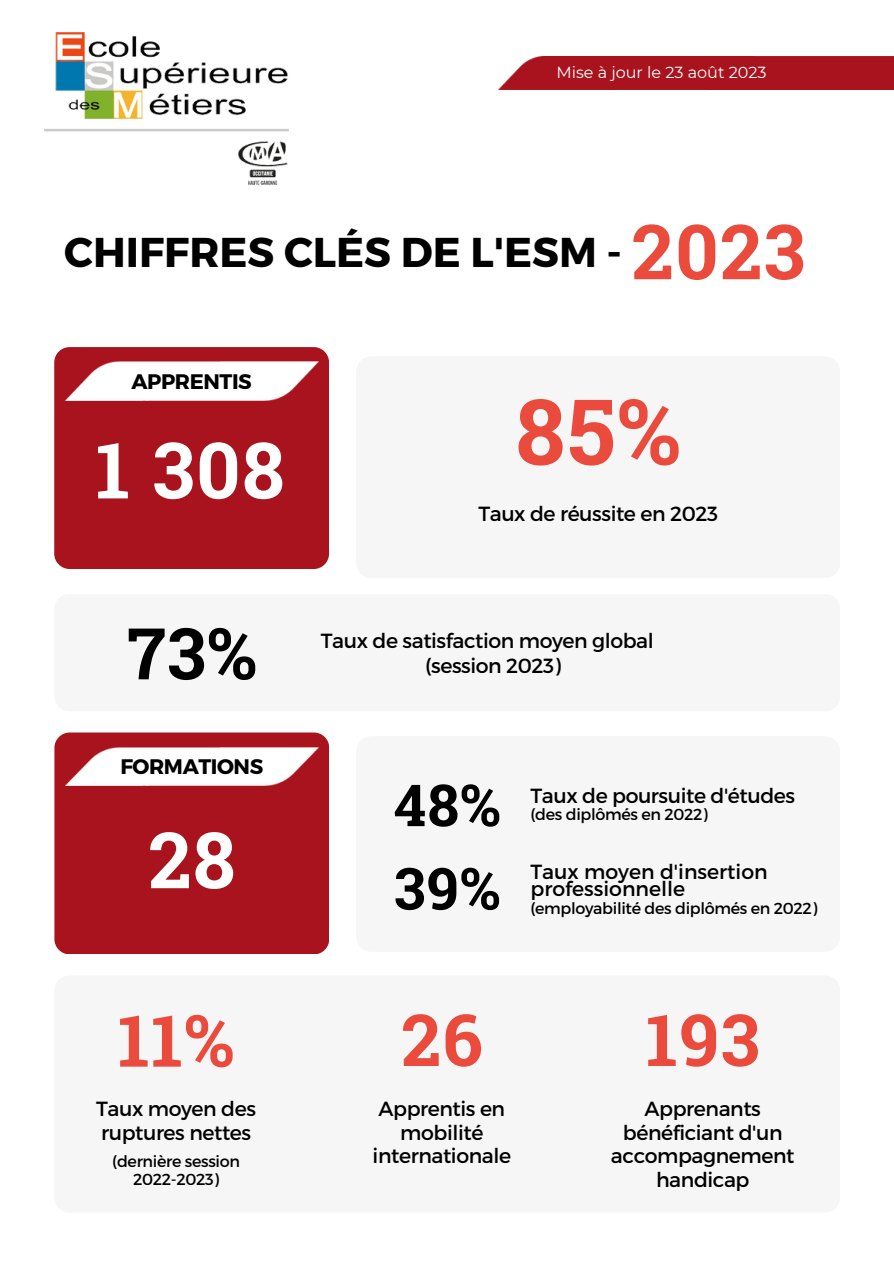
<style>
.page{position:relative;width:894px;height:1264px;background:#fff}
.page>*{position:absolute;margin:0;border:0;box-sizing:border-box;transform-origin:0 0}
.t1{font:700 90.9px "Roboto Slab";color:#ea4b3c}
.t2{font:700 77.85px "Roboto Slab";color:#fff}
.t3{font:700 76.05px "Roboto Slab";color:#ea4b3c}
.t4{font:700 71.85px "Roboto Slab";letter-spacing:.02em;color:#ea4b3c}
.t5{font:700 71.25px "Roboto Slab";color:#000}
.t6{font:700 57.9px "Roboto Slab";color:#000}
.t7{font:700 41.55px "Montserrat";color:#000}
.t8{font:700 21px "Montserrat";letter-spacing:-.02em;color:#000}
.t9{font:20.4px/23.7px "Montserrat";letter-spacing:-.02em;color:#000;text-align:center}
.t10{font:20.4px/17px "Montserrat";color:#000}
.t11{font:16.05px "Montserrat";color:#fff}
.t12{font:15.9px/18px "Montserrat";letter-spacing:-.02em;color:#000;text-align:center}
</style>
<div class="page">
<img style="left:44px;top:32px;width:245px;height:152px">
<div style="left:54px;top:347px;width:275px;height:222px;background:#a8131d;border-radius:15px"></div>
<div style="left:356px;top:356px;width:483px;height:222px;background:#f6f6f6;border-radius:15px"></div>
<div style="left:356px;top:736px;width:483px;height:215px;background:#f6f6f6;border-radius:15px"></div>
<div style="left:54px;top:975px;width:785px;height:237px;background:#f6f6f6;border-radius:15px"></div>
<div style="left:54px;top:594px;width:785px;height:117px;background:#f6f6f6;border-radius:15px"></div>
<div style="left:498px;top:57px;width:395px;height:33px;background:#a8131d"></div>
<div style="left:54px;top:732px;width:275px;height:222px;background:#a8131d;border-radius:15px"></div>
<img style="left:65px;top:747px;width:253px;height:38px">
<img style="left:65px;top:362px;width:253px;height:38px">
<p class="t11" style="left:556px;top:63px;width:211px">Mise à jour le 23 août 2023</p>
<p class="t7" style="left:64px;top:225px;width:559px">CHIFFRES CLÉS DE L'ESM -</p>
<p class="t3" style="left:631px;top:199px;width:175px">2023</p>
<p class="t8" style="left:131px;top:368px;width:122px">APPRENTIS</p>
<p class="t2" style="left:96px;top:417px;width:190px">1 308</p>
<p class="t1" style="left:515px;top:369px;width:167px">85%</p>
<p class="t9" style="left:478px;top:501px;width:241px">Taux de réussite en 2023</p>
<p class="t5" style="left:127px;top:604px;width:131px">73%</p>
<p class="t8" style="left:120px;top:753px;width:144px">FORMATIONS</p>
<p class="t2" style="left:148px;top:806px;width:88px">28</p>
<p class="t9" style="left:321px;top:628px;width:334px">Taux de satisfaction moyen global</p>
<p class="t9" style="left:425px;top:652px;width:137px">(session 2023)</p>
<p class="t6" style="left:393px;top:765px;width:108px">48%</p>
<p class="t9" style="left:530px;top:783px;width:266px">Taux de poursuite d'études</p>
<p class="t12" style="left:530px;top:804px;width:179px">(des diplômés en 2022)</p>
<p class="t6" style="left:394px;top:848px;width:108px">39%</p>
<p class="t10" style="left:530px;top:862px;width:239px">Taux moyen d'insertion professionnelle</p>
<p class="t12" style="left:530px;top:898px;width:288px">(employabilité des diplômés en 2022)</p>
<p class="t4" style="left:118px;top:991px;width:118px">11%</p>
<p class="t4" style="left:401px;top:990px;width:83px">26</p>
<p class="t4" style="left:645px;top:990px;width:115px">193</p>
<p class="t9" style="left:96px;top:1095px;width:161px;text-align:left">Taux moyen des ruptures nettes</p>
<p class="t12" style="left:112px;top:1151px;width:129px">(dernière session<br>2022-2023)</p>
<p class="t9" style="left:372px;top:1095px;width:140px">Apprentis en mobilité internationale</p>
<p class="t9" style="left:610px;top:1095px;width:185px">Apprenants bénéficiant d'un accompagnement handicap</p>
</div>
